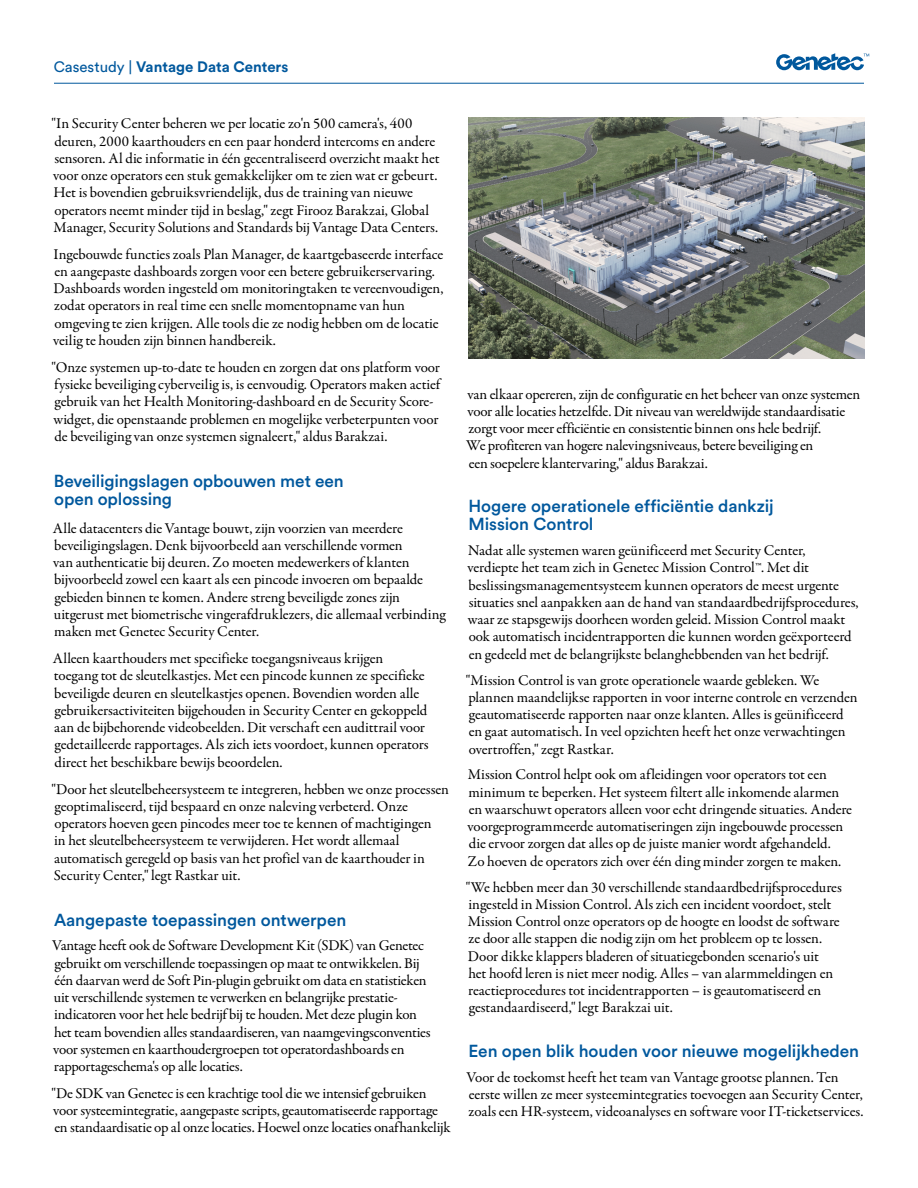
<style>
.page{position:relative;width:918px;height:1188px;background:#fff}
.page>*{position:absolute;margin:0;border:0;box-sizing:border-box;transform-origin:0 0}
.t1{font:500 17.25px/18px "Circular Pro";letter-spacing:-.005em;color:#00589d}
.t2{font:15px/17.2px "Garamond Premr Pro";letter-spacing:-.01em;color:#000}
.t3{font:700 15px "Circular Pro";color:#00589d}
.s1{font-weight:400}
</style>
<div class="page">
<hr style="left:54px;top:83px;width:810px;height:1px;background:#00589d">
<svg style="left:776px;top:53px;width:93px;height:17px"></svg>
<img style="left:469px;top:117px;width:396px;height:242px">
<p class="t3" style="left:54px;top:56px;width:236px"><span class="s1">Casestudy |</span> Vantage Data Centers</p>
<p class="t2" style="left:51px;top:115px;width:390px">"In Security Center beheren we per locatie zo'n 500 camera's, 400 deuren, 2000 kaarthouders en een paar honderd intercoms en andere sensoren. Al die informatie in één gecentraliseerd overzicht maakt het voor onze operators een stuk gemakkelijker om te zien wat er gebeurt.<br>Het is bovendien gebruiksvriendelijk, dus de training van nieuwe operators neemt minder tijd in beslag," zegt Firooz Barakzai, Global Manager, Security Solutions and Standards bij Vantage Data Centers.</p>
<p class="t2" style="left:53px;top:246px;width:392px">Ingebouwde functies zoals Plan Manager, de kaartgebaseerde interface en aangepaste dashboards zorgen voor een betere gebruikerservaring.<br>Dashboards worden ingesteld om monitoringtaken te vereenvoudigen, zodat operators in real time een snelle momentopname van hun omgeving te zien krijgen. Alle tools die ze nodig hebben om de locatie veilig te houden zijn binnen handbereik.</p>
<p class="t2" style="left:52px;top:359px;width:390px">"Onze systemen up-to-date te houden en zorgen dat ons platform voor fysieke beveiliging cyberveilig is, is eenvoudig. Operators maken actief gebruik van het Health Monitoring-dashboard en de Security Score&shy;widget, die openstaande problemen en mogelijke verbeterpunten voor de beveiliging van onze systemen signaleert," aldus Barakzai.</p>
<p class="t1" style="left:54px;top:471px;width:291px">Beveiligingslagen opbouwen met een open oplossing</p>
<p class="t2" style="left:53px;top:520px;width:394px">Alle datacenters die Vantage bouwt, zijn voorzien van meerdere beveiligingslagen. Denk bijvoorbeeld aan verschillende vormen<br>van authenticatie bij deuren. Zo moeten medewerkers of klanten bijvoorbeeld zowel een kaart als een pincode invoeren om bepaalde gebieden binnen te komen. Andere streng beveiligde zones zijn uitgerust met biometrische vingerafdruklezers, die allemaal verbinding maken met Genetec Security Center.</p>
<p class="t2" style="left:53px;top:650px;width:377px">Alleen kaarthouders met specifieke toegangsniveaus krijgen toegang tot de sleutelkastjes. Met een pincode kunnen ze specifieke beveiligde deuren en sleutelkastjes openen. Bovendien worden alle gebruikersactiviteiten bijgehouden in Security Center en gekoppeld aan de bijbehorende videobeelden. Dit verschaft een audittrail voor gedetailleerde rapportages. Als zich iets voordoet, kunnen operators direct het beschikbare bewijs beoordelen.</p>
<p class="t2" style="left:51px;top:781px;width:399px">"Door het sleutelbeheersysteem te integreren, hebben we onze processen geoptimaliseerd, tijd bespaard en onze naleving verbeterd. Onze operators hoeven geen pincodes meer toe te kennen of machtigingen<br>in het sleutelbeheersysteem te verwijderen. Het wordt allemaal automatisch geregeld op basis van het profiel van de kaarthouder in Security Center," legt Rastkar uit.</p>
<p class="t1" style="left:54px;top:910px;width:294px">Aangepaste toepassingen ontwerpen</p>
<p class="t2" style="left:52px;top:937px;width:380px">Vantage heeft ook de Software Development Kit (SDK) van Genetec gebruikt om verschillende toepassingen op maat te ontwikkelen. Bij één daarvan werd de Soft Pin-plugin gebruikt om data en statistieken uit verschillende systemen te verwerken en belangrijke prestatie&shy;indicatoren voor het hele bedrijf bij te houden. Met deze plugin kon het team bovendien alles standaardiseren, van naamgevingsconventies voor systemen en kaarthoudergroepen tot operatordashboards en rapportageschema's op alle locaties.</p>
<p class="t2" style="left:51px;top:1085px;width:401px">"De SDK van Genetec is een krachtige tool die we intensief gebruiken voor systeemintegratie, aangepaste scripts, geautomatiseerde rapportage en standaardisatie op al onze locaties. Hoewel onze locaties onafhankelijk</p>
<p class="t2" style="left:466px;top:386px;width:395px">van elkaar opereren, zijn de configuratie en het beheer van onze systemen voor alle locaties hetzelfde. Dit niveau van wereldwijde standaardisatie zorgt voor meer efficiëntie en consistentie binnen ons hele bedrijf.<br>We profiteren van hogere nalevingsniveaus, betere beveiliging en<br>een soepelere klantervaring," aldus Barakzai.</p>
<p class="t1" style="left:468px;top:497px;width:307px">Hogere operationele efficiëntie dankzij<br>Mission Control</p>
<p class="t2" style="left:468px;top:542px;width:393px">Nadat alle systemen waren geünificeerd met Security Center, verdiepte het team zich in Genetec Mission Control™. Met dit beslissingsmanagementsysteem kunnen operators de meest urgente situaties snel aanpakken aan de hand van standaardbedrijfsprocedures, waar ze stapsgewijs doorheen worden geleid. Mission Control maakt ook automatisch incidentrapporten die kunnen worden geëxporteerd en gedeeld met de belangrijkste belanghebbenden van het bedrijf.</p>
<p class="t2" style="left:466px;top:672px;width:393px">"Mission Control is van grote operationele waarde gebleken. We plannen maandelijkse rapporten in voor interne controle en verzenden geautomatiseerde rapporten naar onze klanten. Alles is geünificeerd en gaat automatisch. In veel opzichten heeft het onze verwachtingen overtroffen," zegt Rastkar.</p>
<p class="t2" style="left:468px;top:767px;width:386px">Mission Control helpt ook om afleidingen voor operators tot een minimum te beperken. Het systeem filtert alle inkomende alarmen en waarschuwt operators alleen voor echt dringende situaties. Andere voorgeprogrammeerde automatiseringen zijn ingebouwde processen die ervoor zorgen dat alles op de juiste manier wordt afgehandeld.<br>Zo hoeven de operators zich over één ding minder zorgen te maken.</p>
<p class="t2" style="left:466px;top:879px;width:378px">"We hebben meer dan 30 verschillende standaardbedrijfsprocedures ingesteld in Mission Control. Als zich een incident voordoet, stelt Mission Control onze operators op de hoogte en loodst de software ze door alle stappen die nodig zijn om het probleem op te lossen.<br>Door dikke klappers bladeren of situatiegebonden scenario's uit<br>het hoofd leren is niet meer nodig. Alles – van alarmmeldingen en reactieprocedures tot incidentrapporten – is geautomatiseerd en gestandaardiseerd," legt Barakzai uit.</p>
<p class="t1" style="left:468px;top:1041px;width:392px">Een open blik houden voor nieuwe mogelijkheden</p>
<p class="t2" style="left:466px;top:1069px;width:399px">Voor de toekomst heeft het team van Vantage grootse plannen. Ten eerste willen ze meer systeemintegraties toevoegen aan Security Center, zoals een HR-systeem, videoanalyses en software voor IT-ticketservices.</p>
</div>
